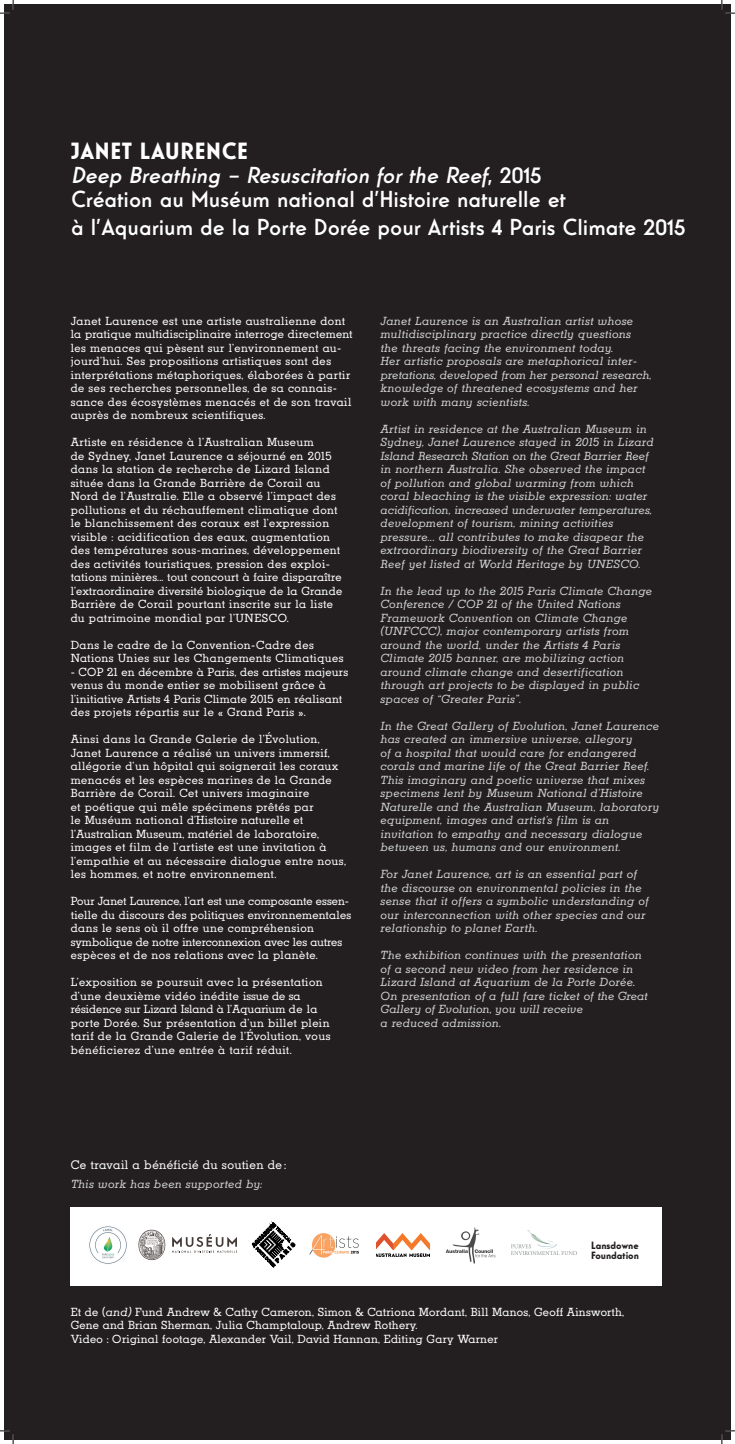
<style>
.page{position:relative;width:735px;height:1444px;background:#fff}
.page>*{position:absolute;margin:0;border:0;box-sizing:border-box;transform-origin:0 0}
.t1{font:700 22.81px "Guildford Pro";letter-spacing:.03em;color:#fff}
.t2{font:500 22.5px/24.4px "Guildford Pro";color:#fff}
.t3{font:11.88px "Karnak Pro";letter-spacing:.03em;color:#fff}
.t4{font:italic 11.25px/13.5px "Karnak Pro";letter-spacing:.04em;color:#d1d2d4}
.t5{font:11.25px/13.5px "Karnak Pro";letter-spacing:.04em;color:#fff}
.t6{font:11.25px/13.5px "Karnak Pro";letter-spacing:.02em;color:#fff}
.t7{font:700 10.25px/10.2px "Guildford Pro";color:#231f20}
.s1{font-style:italic}
</style>
<div class="page">
<div style="left:4px;top:4px;width:727px;height:1435px;background:#231f20"></div>
<div style="left:71px;top:1207px;width:591px;height:79px;background:#fff"></div>
<svg style="left:252px;top:1222px;width:43px;height:45px"></svg>
<img style="left:445px;top:1227px;width:51px;height:37px">
<img style="left:376px;top:1233px;width:54px;height:23px">
<img style="left:89px;top:1226px;width:38px;height:38px">
<img style="left:309px;top:1233px;width:50px;height:25px">
<img style="left:511px;top:1230px;width:65px;height:25px">
<svg style="left:172px;top:1234px;width:65px;height:18px"></svg>
<svg style="left:138px;top:1229px;width:27px;height:31px"></svg>
<svg style="left:0;top:0;width:14px;height:14px"></svg>
<svg style="left:0;top:1430px;width:14px;height:14px"></svg>
<svg style="left:721px;top:0;width:14px;height:14px"></svg>
<svg style="left:721px;top:1430px;width:14px;height:14px"></svg>
<h1 class="t1" style="left:71px;top:135px;width:178px">JANET LAURENCE</h1>
<h2 class="t2" style="left:71px;top:163px;width:496px"><span class="s1">Deep Breathing – Resuscitation for the Reef</span>, 2 0 1 5<br>Création au Muséum national d’Histoire naturelle et</h2>
<h2 class="t2" style="left:71px;top:214px;width:616px">à l’Aquarium de la Porte Dorée pour Artists 4 Paris Climate 2015</h2>
<p class="t5" style="left:71px;top:314px;width:283px">Janet Laurence est une artiste australienne dont la pratique multidisciplinaire interroge directement les menaces qui pèsent sur l’environnement au&shy;jourd’hui. Ses propositions artistiques sont des interprétations métaphoriques, élaborées à partir de ses recherches personnelles, de sa connais&shy;sance des écosystèmes menacés et de son travail auprès de nombreux scientifiques.</p>
<p class="t5" style="left:71px;top:435px;width:273px">Artiste en résidence à l’Australian Museum<br>de Sydney, Janet Laurence a séjourné en 2015 dans la station de recherche de Lizard Island située dans la Grande Barrière de Corail au Nord de l’Australie. Elle a observé l’impact des pollutions et du réchauffement climatique dont le blanchissement des coraux est l’expression visible : acidification des eaux, augmentation des températures sous-marines, développement des activités touristiques, pression des exploi&shy;tations minières... tout concourt à faire disparaître l’extraordinaire diversité biologique de la Grande Barrière de Corail pourtant inscrite sur la liste du patrimoine mondial par l’UNESCO.</p>
<p class="t5" style="left:71px;top:638px;width:274px">Dans le cadre de la Convention-Cadre des<br>Nations Unies sur les Changements Climatiques</p>
<p class="t5" style="left:71px;top:665px;width:279px">- COP 21 en décembre à Paris, des artistes majeurs venus du monde entier se mobilisent grâce à l’initiative Artists 4 Paris Climate 2015 en réalisant des projets répartis sur le « Grand Paris ».</p>
<p class="t5" style="left:71px;top:732px;width:277px">Ainsi dans la Grande Galerie de l’Évolution, Janet Laurence a réalisé un univers immersif, allégorie d’un hôpital qui soignerait les coraux menacés et les espèces marines de la Grande Barrière de Corail. Cet univers imaginaire<br>et poétique qui mêle spécimens prêtés par<br>le Muséum national d’Histoire naturelle et l’Australian Museum, matériel de laboratoire, images et film de l’artiste est une invitation à l’empathie et au nécessaire dialogue entre nous, les hommes, et notre environnement.</p>
<p class="t6" style="left:71px;top:894px;width:282px">Pour Janet Laurence, l’art est une composante essen&shy;tielle du discours des politiques environnementales dans le sens où il offre une compréhension symbolique de notre interconnexion avec les autres espèces et de nos relations avec la planète.</p>
<p class="t5" style="left:71px;top:975px;width:261px">L’exposition se poursuit avec la présentation d’une deuxième vidéo inédite issue de sa résidence sur Lizard Island à l’Aquarium de la porte Dorée. Sur présentation d’un billet plein tarif de la Grande Galerie de l’Évolution, vous bénéficierez d’une entrée à tarif réduit.</p>
<p class="t4" style="left:380px;top:314px;width:272px">Janet Laurence is an Australian artist whose multidisciplinary practice directly questions<br>the threats facing the environment today.<br>Her artistic proposals are metaphorical inter&shy;pretations, developed from her personal research, knowledge of threatened ecosystems and her work with many scientists.</p>
<p class="t4" style="left:380px;top:422px;width:274px">Artist in residence at the Australian Museum in Sydney, Janet Laurence stayed in 2015 in Lizard Island Research Station on the Great Barrier Reef in northern Australia. She observed the impact of pollution and global warming from which coral bleaching is the visible expression: water acidification, increased underwater temperatures, development of tourism, mining activities pressure... all contributes to make disapear the extraordinary biodiversity of the Great Barrier Reef yet listed at World Heritage by UNESCO.</p>
<p class="t4" style="left:380px;top:584px;width:273px">In the lead up to the 2015 Paris Climate Change Conference / COP 21 of the United Nations Framework Convention on Climate Change (UNFCCC), major contemporary artists from around the world, under the Artists 4 Paris Climate 2015 banner, are mobilizing action around climate change and desertification through art projects to be displayed in public spaces of “Greater Paris”.</p>
<p class="t4" style="left:380px;top:719px;width:280px">In the Great Gallery of Evolution, Janet Laurence has created an immersive universe, allegory<br>of a hospital that would care for endangered corals and marine life of the Great Barrier Reef.<br>This imaginary and poetic universe that mixes specimens lent by Museum National d’Histoire Naturelle and the Australian Museum, laboratory equipment, images and artist’s film is an invitation to empathy and necessary dialogue between us, humans and our environment.</p>
<p class="t4" style="left:380px;top:867px;width:269px">For Janet Laurence, art is an essential part of the discourse on environmental policies in the sense that it offers a symbolic understanding of our interconnection with other species and our relationship to planet Earth.</p>
<p class="t4" style="left:380px;top:948px;width:268px">The exhibition continues with the presentation of a second new video from her residence in Lizard Island at Aquarium de la Porte Dorée.<br>On presentation of a full fare ticket of the Great Gallery of Evolution, you will receive<br>a reduced admission.</p>
<p class="t3" style="left:71px;top:1156px;width:217px">Ce travail a bénéficié du soutien de :</p>
<p class="t4" style="left:71px;top:1176px;width:193px">This work has been supported by:</p>
<p class="t7" style="left:591px;top:1239px;width:49px">Lansdowne<br>Foundation</p>
<p class="t6" style="left:71px;top:1304px;width:555px">Et de (<span class="s1">and)</span> Fund Andrew &amp; Cathy Cameron, Simon &amp; Catriona Mordant, Bill Manos, Geoff Ainsworth,<br>Gene and Brian Sherman, Julia Champtaloup, Andrew Rothery.<br>Video : Original footage, Alexander Vail, David Hannan, Editing Gary Warner</p>
</div>
